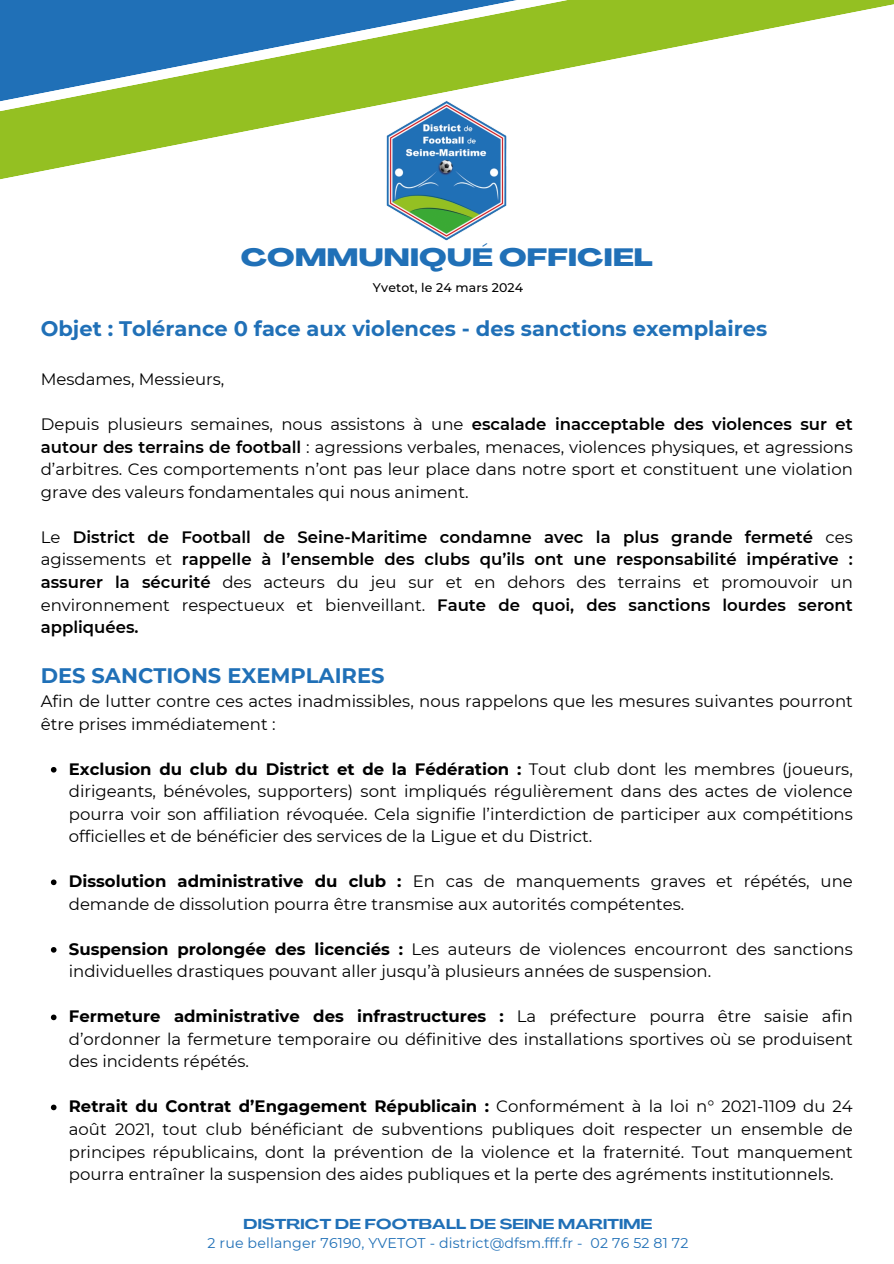
<style>
.page{position:relative;width:894px;height:1264px;background:#fff}
.page>*{position:absolute;margin:0;border:0;box-sizing:border-box;transform-origin:0 0}
.t1{font:800 24.6px "Agrandir Grand";letter-spacing:.01em;color:#2070b7}
.t2{font:700 21px "Montserrat";color:#2070b7}
.t3{font:16.5px/22.5px "Montserrat";color:#000;text-align:justify}
.t4{font:600 16.5px/22.5px "Montserrat";color:#000;text-align:justify}
.t5{font:14.1px "Montserrat";letter-spacing:.01em;color:#2070b7}
.t6{font:700 14.1px "Agrandir Grand";letter-spacing:.01em;color:#2070b7}
.t7{font:500 12.45px "Montserrat";letter-spacing:.01em;color:#000}
.s1{font-weight:600}
.s2{font-weight:400}
.s3{font-weight:700}
</style>
<div class="page">
<svg style="left:51px;top:767px;width:5px;height:5px"></svg>
<svg style="left:51px;top:879px;width:5px;height:6px"></svg>
<svg style="left:51px;top:947px;width:5px;height:5px"></svg>
<svg style="left:51px;top:1014px;width:5px;height:6px"></svg>
<svg style="left:51px;top:1104px;width:5px;height:6px"></svg>
<img style="left:386px;top:192px;width:121px;height:49px">
<svg style="left:0;top:0;width:893px;height:192px"></svg>
<h4 class="t1" style="left:241px;top:247px;width:413px">COMMUNIQUÉ OFFICIEL</h4>
<p class="t7" style="left:373px;top:279px;width:152px">Yvetot, le 24 mars 2024</p>
<p class="t2" style="left:41px;top:315px;width:727px">Objet : Tolérance 0 face aux violences - des sanctions exemplaires</p>
<h1 class="t3" style="left:41px;top:368px;width:185px">Mesdames, Messieurs,</h1>
<p class="t3" style="left:41px;top:413px;width:813px">Depuis plusieurs semaines, nous assistons à une <span class="s1">escalade inacceptable des violences sur et autour des terrains de football</span> : agressions verbales, menaces, violences physiques, et agressions d’arbitres. Ces comportements n’ont pas leur place dans notre sport et constituent une violation grave des valeurs fondamentales qui nous animent.</p>
<h2 class="t4" style="left:41px;top:526px;width:813px"><span class="s2">Le</span> District de Football de Seine-Maritime condamne avec la plus grande fermeté <span class="s2">ces agissements et</span> rappelle à l’ensemble des clubs qu’ils ont une responsabilité impérative : assurer la sécurité <span class="s2">des acteurs du jeu sur et en dehors des terrains et promouvoir un environnement respectueux et bienveillant.</span> Faute de quoi, des sanctions lourdes seront appliquées.</h2>
<h3 class="t2" style="left:41px;top:662px;width:345px">DES SANCTIONS EXEMPLAIRES</h3>
<h3 class="t3" style="left:41px;top:690px;width:813px">Afin de lutter contre ces actes inadmissibles, nous rappelons que les mesures suivantes pourront être prises immédiatement :</h3>
<h3 class="t3" style="left:69px;top:757px;width:785px"><span class="s3">Exclusion du club du District et de la Fédération :</span> Tout club dont les membres (joueurs, dirigeants, bénévoles, supporters) sont impliqués régulièrement dans des actes de violence pourra voir son affiliation révoquée. Cela signifie l’interdiction de participer aux compétitions officielles et de bénéficier des services de la Ligue et du District.</h3>
<h3 class="t3" style="left:69px;top:870px;width:785px"><span class="s3">Dissolution administrative du club :</span> En cas de manquements graves et répétés, une demande de dissolution pourra être transmise aux autorités compétentes.</h3>
<h3 class="t3" style="left:69px;top:937px;width:785px"><span class="s3">Suspension prolongée des licenciés :</span> Les auteurs de violences encourront des sanctions individuelles drastiques pouvant aller jusqu’à plusieurs années de suspension.</h3>
<p class="t3" style="left:69px;top:1005px;width:785px"><span class="s3">Fermeture administrative des infrastructures :</span> La préfecture pourra être saisie afin d’ordonner la fermeture temporaire ou définitive des installations sportives où se produisent des incidents répétés.</p>
<p class="t3" style="left:69px;top:1095px;width:785px"><span class="s3">Retrait du Contrat d’Engagement Républicain :</span> Conformément à la loi n° 2021-1109 du 24 août 2021, tout club bénéficiant de subventions publiques doit respecter un ensemble de principes républicains, dont la prévention de la violence et la fraternité. Tout manquement pourra entraîner la suspension des aides publiques et la perte des agréments institutionnels.</p>
<p class="t6" style="left:243px;top:1218px;width:410px">DISTRICT DE FOOTBALL DE SEINE MARITIME</p>
<p class="t5" style="left:207px;top:1234px;width:482px">2 rue bellanger 76190, YVETOT - district@dfsm.fff.fr - 02 76 52 81 72</p>
</div>
